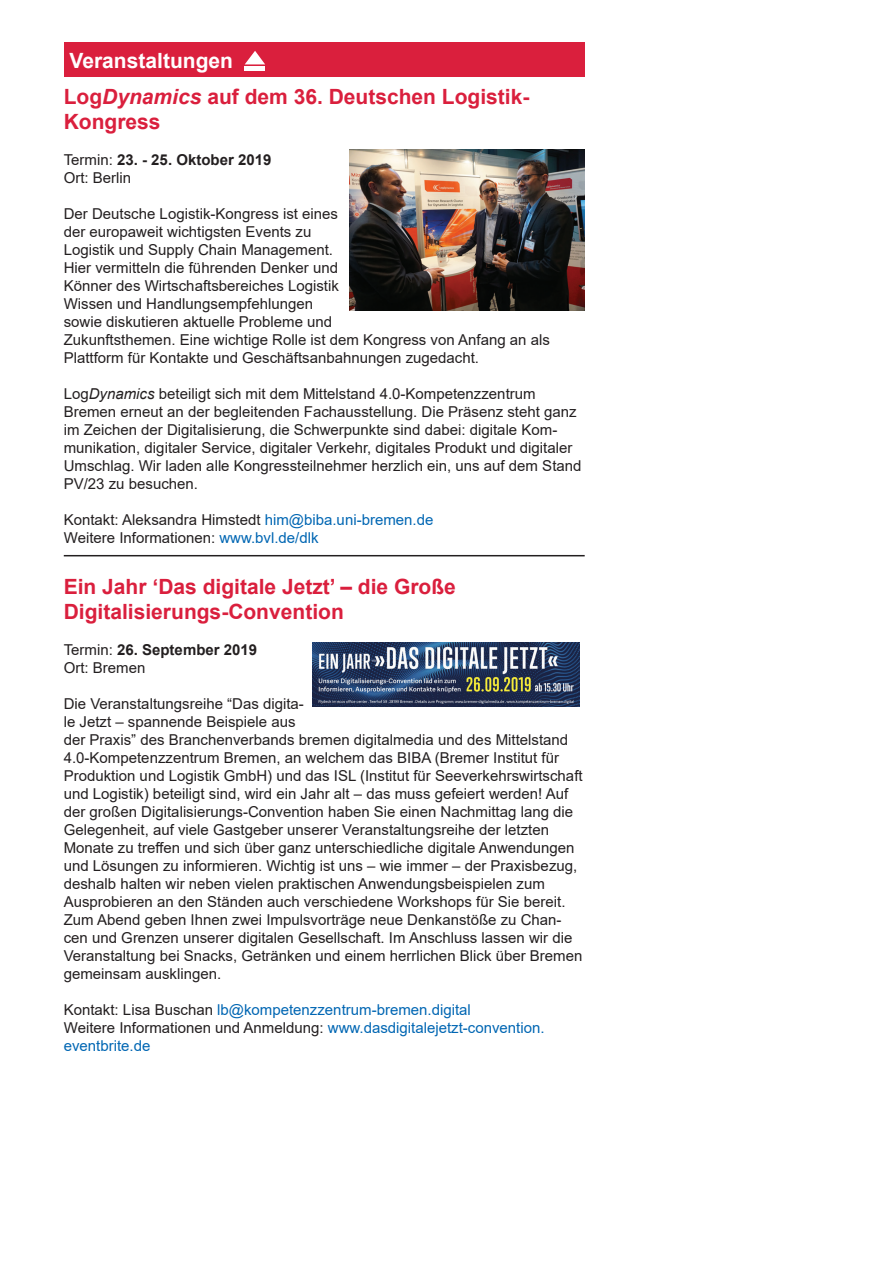
<style>
.page{position:relative;width:893px;height:1263px;background:#fff}
.page>*{position:absolute;margin:0;border:0;box-sizing:border-box;transform-origin:0 0}
.t1{font:700 21px/25.2px "Arial";color:#da1f3d}
.t2{font:700 21px "Arial";color:#fff}
.t3{font:15px/18px "Arial";color:#231f20}
.t4{font:15px/18px "Arial";color:#0166b3}
.t5{font:700 15px/18px "Arial";color:#231f20}
.s1{font-style:italic}
.s2{font-weight:400}
.s3{color:#0166b3}
.s4{font-weight:700}
.s5{color:#231f20}
</style>
<div class="page">
<hr style="left:64px;top:555px;width:521px;height:1px;background:#231f20">
<img style="left:350px;top:149px;width:234px;height:161px">
<img style="left:313px;top:642px;width:266px;height:65px">
<div style="left:64px;top:43px;width:521px;height:34px;background:#da1f3d"></div>
<div style="left:245px;top:66px;width:20px;height:5px;background:#fff"></div>
<svg style="left:245px;top:51px;width:20px;height:13px"></svg>
<h1 class="t2" style="left:70px;top:46px;width:165px">Veranstaltungen</h1>
<h1 class="t1" style="left:64px;top:84px;width:467px">Log<span class="s1">Dynamics</span> auf dem 36. Deutschen Logistik-<br>Kongress</h1>
<p class="t5" style="left:64px;top:151px;width:209px"><span class="s2">Termin:</span> 23. - 25. Oktober 2019<br><span class="s2">Ort: Berlin</span></p>
<p class="t3" style="left:64px;top:205px;width:488px">Der Deutsche Logistik-Kongress ist eines<br>der europaweit wichtigsten Events zu<br>Logistik und Supply Chain Management.<br>Hier vermitteln die führenden Denker und<br>Könner des Wirtschaftsbereiches Logistik<br>Wissen und Handlungsempfehlungen<br>sowie diskutieren aktuelle Probleme und<br>Zukunftsthemen. Eine wichtige Rolle ist dem Kongress von Anfang an als Plattform für Kontakte und Geschäftsanbahnungen zugedacht.</p>
<p class="t3" style="left:64px;top:385px;width:519px">Log<span class="s1">Dynamics</span> beteiligt sich mit dem Mittelstand 4.0-Kompetenzzentrum Bremen erneut an der begleitenden Fachausstellung. Die Präsenz steht ganz im Zeichen der Digitalisierung, die Schwerpunkte sind dabei: digitale Kom&shy;munikation, digitaler Service, digitaler Verkehr, digitales Produkt und digitaler Umschlag. Wir laden alle Kongressteilnehmer herzlich ein, uns auf dem Stand PV/23 zu besuchen.</p>
<p class="t3" style="left:64px;top:511px;width:371px">Kontakt: Aleksandra Himstedt <span class="s3">him@biba.uni-bremen.de<br></span>Weitere Informationen: <span class="s3">www.bvl.de/dlk</span></p>
<h1 class="t1" style="left:64px;top:574px;width:394px">Ein Jahr ‘Das digitale Jetzt’ – die Große<br>Digitalisierungs-Convention</h1>
<p class="t3" style="left:64px;top:640px;width:195px">Termin: <span class="s4">26. September 2019<br></span>Ort: Bremen</p>
<p class="t3" style="left:64px;top:694px;width:520px">Die Veranstaltungsreihe “Das digita-<br>le Jetzt – spannende Beispiele aus<br>der Praxis” des Branchenverbands bremen digitalmedia und des Mittelstand 4.0-Kompetenzzentrum Bremen, an welchem das BIBA (Bremer Institut für Produktion und Logistik GmbH) und das ISL (Institut für Seeverkehrswirtschaft und Logistik) beteiligt sind, wird ein Jahr alt – das muss gefeiert werden! Auf der großen Digitalisierungs-Convention haben Sie einen Nachmittag lang die Gelegenheit, auf viele Gastgeber unserer Veranstaltungsreihe der letzten Monate zu treffen und sich über ganz unterschiedliche digitale Anwendungen und Lösungen zu informieren. Wichtig ist uns – wie immer – der Praxisbezug, deshalb halten wir neben vielen praktischen Anwendungsbeispielen zum Ausprobieren an den Ständen auch verschiedene Workshops für Sie bereit.<br>Zum Abend geben Ihnen zwei Impulsvorträge neue Denkanstöße zu Chan&shy;cen und Grenzen unserer digitalen Gesellschaft. Im Anschluss lassen wir die Veranstaltung bei Snacks, Getränken und einem herrlichen Blick über Bremen gemeinsam ausklingen.</p>
<p class="t4" style="left:64px;top:1000px;width:482px"><span class="s5">Kontakt: Lisa Buschan</span> lb@kompetenzzentrum-bremen.digital<br><span class="s5">Weitere Informationen und Anmeldung:</span> www.dasdigitalejetzt-convention. eventbrite.de</p>
</div>
